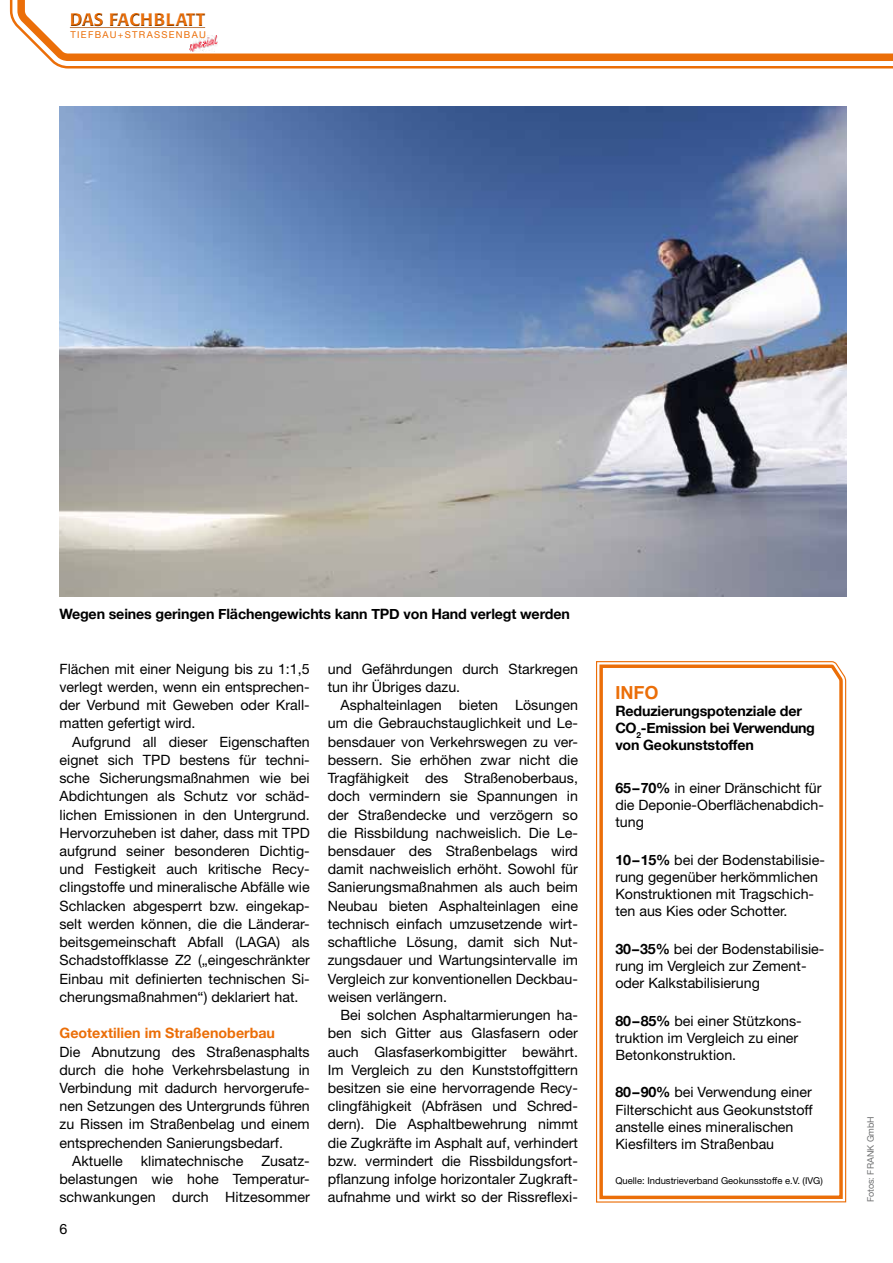
<style>
.page{position:relative;width:893px;height:1263px;background:#fff}
.page>*{position:absolute;margin:0;border:0;box-sizing:border-box;transform-origin:0 0}
.t1{font:500 18.15px "Formata";letter-spacing:-.01em;color:#eb6e08}
.t2{font:700 18px "Helvetica";color:#eb6e08}
.t3{font:14.25px/18.3px "Helvetica Neue";color:#000}
.t4{font:700 14.25px/17.1px "Helvetica Neue";letter-spacing:-.01em;color:#000}
.t5{font:700 14.25px "Helvetica Neue";color:#eb6e08}
.t6{font:9.45px "Helvetica Neue";color:#000}
.t7{font:9.45px "Helvetica Neue";letter-spacing:.135em;color:#eb6e08}
.t8{font:9px "Helvetica Neue";color:#707172}
.s1{font-weight:700}
</style>
<div class="page">
<svg style="left:9px;top:0;width:884px;height:69px"></svg>
<svg style="left:14px;top:0;width:879px;height:67px"></svg>
<div style="left:69px;top:12px;width:137px;height:16px;background:#fff"></div>
<div style="left:69px;top:13px;width:137px;height:16px;background:#000;opacity:.75"></div>
<img style="left:189px;top:36px;width:28px;height:16px">
<img style="left:60px;top:106px;width:786px;height:491px">
<svg style="left:596px;top:661px;width:251px;height:542px"></svg>
<svg style="left:598px;top:662px;width:246px;height:539px"></svg>
<p class="t1" style="left:70px;top:8px;width:137px">DAS FACHBLATT</p>
<p class="t7" style="left:71px;top:29px;width:137px">TIEFBAU+STRASSENBAU</p>
<p class="t4" style="left:60px;top:605px;width:512px">Wegen seines geringen Flächengewichts kann TPD von Hand verlegt werden</p>
<p class="t3" style="left:60px;top:659px;width:252px;text-align:justify">Flächen mit einer Neigung bis zu 1:1,5 verlegt werden, wenn ein entsprechen&shy;der Verbund mit Geweben oder Krall&shy;matten gefertigt wird.</p>
<p class="t3" style="left:60px;top:732px;width:252px;text-align:justify;text-indent:13px">Aufgrund all dieser Eigenschaften eignet sich TPD bestens für techni&shy;sche Sicherungsmaßnahmen wie bei Abdichtungen als Schutz vor schäd&shy;lichen Emissionen in den Untergrund.<br>Hervorzuheben ist daher, dass mit TPD aufgrund seiner besonderen Dichtig&shy;und Festigkeit auch kritische Recy&shy;clingstoffe und mineralische Abfälle wie Schlacken abgesperrt bzw. eingekap&shy;selt werden können, die die Länderar&shy;beitsgemeinschaft Abfall (LAGA) als Schadstoffklasse Z2 („eingeschränkter Einbau mit definierten technischen Si&shy;cherungsmaßnahmen“) deklariert hat.</p>
<p class="t5" style="left:60px;top:1024px;width:217px">Geotextilien im Straßenoberbau</p>
<p class="t3" style="left:60px;top:1042px;width:252px">Die Abnutzung des Straßenasphalts</p>
<p class="t3" style="left:60px;top:1060px;width:252px">durch die hohe Verkehrsbelastung in</p>
<p class="t3" style="left:60px;top:1078px;width:252px">Verbindung mit dadurch hervorgerufe-</p>
<p class="t3" style="left:60px;top:1097px;width:252px">nen Setzungen des Untergrunds führen</p>
<p class="t3" style="left:60px;top:1115px;width:252px">zu Rissen im Straßenbelag und einem</p>
<p class="t3" style="left:60px;top:1133px;width:225px">entsprechenden Sanierungsbedarf.</p>
<p class="t3" style="left:72px;top:1151px;width:52px">Aktuelle</p>
<p class="t3" style="left:141px;top:1151px;width:104px">klimatechnische</p>
<p class="t3" style="left:60px;top:1151px;width:252px;text-align:justify;text-indent:202px">Zusatz&shy;belastungen wie hohe Temperatur&shy;schwankungen durch Hitzesommer</p>
<p class="t3" style="left:60px;top:1220px;width:9px">6</p>
<p class="t3" style="left:328px;top:659px;width:252px">und Gefährdungen durch Starkregen tun ihr Übriges dazu.</p>
<p class="t3" style="left:328px;top:696px;width:252px;text-align:justify;text-indent:13px">Asphalteinlagen bieten Lösungen um die Gebrauchstauglichkeit und Le&shy;bensdauer von Verkehrswegen zu ver&shy;bessern. Sie erhöhen zwar nicht die Tragfähigkeit des Straßenoberbaus, doch vermindern sie Spannungen in der Straßendecke und verzögern so die Rissbildung nachweislich. Die Le&shy;bensdauer des Straßenbelags wird damit nachweislich erhöht. Sowohl für Sanierungsmaßnahmen als auch beim Neubau bieten Asphalteinlagen eine technisch einfach umzusetzende wirt&shy;schaftliche Lösung, damit sich Nut&shy;zungsdauer und Wartungsintervalle im Vergleich zur konventionellen Deckbau&shy;weisen verlängern.</p>
<p class="t3" style="left:328px;top:1006px;width:252px;text-align:justify;text-indent:13px">Bei solchen Asphaltarmierungen ha&shy;ben sich Gitter aus Glasfasern oder auch Glasfaserkombigitter bewährt.<br>Im Vergleich zu den Kunststoffgittern besitzen sie eine hervorragende Recy&shy;clingfähigkeit (Abfräsen und Schred&shy;dern). Die Asphaltbewehrung nimmt die Zugkräfte im Asphalt auf, verhindert bzw. vermindert die Rissbildungsfort&shy;pflanzung infolge horizontaler Zugkraft&shy;aufnahme und wirkt so der Rissreflexi-</p>
<p class="t2" style="left:615px;top:678px;width:45px">INFO</p>
<p class="t4" style="left:615px;top:702px;width:201px">Reduzierungspotenziale der<br>CO<sub>2</sub>-Emission bei Verwendung von Geokunststoffen</p>
<p class="t3" style="left:615px;top:779px;width:210px;line-height:17.1px"><span class="s1">65–70%</span> in einer Dränschicht für die Deponie-Oberflächenabdich&shy;tung</p>
<p class="t3" style="left:615px;top:851px;width:211px;line-height:17.1px"><span class="s1">10–15%</span> bei der Bodenstabilisie&shy;rung gegenüber herkömmlichen<br>Konstruktionen mit Tragschich&shy;ten aus Kies oder Schotter.</p>
<p class="t3" style="left:615px;top:940px;width:211px;line-height:17.1px"><span class="s1">30–35%</span> bei der Bodenstabilisie&shy;rung im Vergleich zur Zement&shy;oder Kalkstabilisierung</p>
<p class="t3" style="left:615px;top:1012px;width:188px;line-height:17.1px"><span class="s1">80–85%</span> bei einer Stützkons&shy;truktion im Vergleich zu einer<br>Betonkonstruktion.</p>
<p class="t3" style="left:615px;top:1084px;width:199px;line-height:17.1px"><span class="s1">80–90%</span> bei Verwendung einer<br>Filterschicht aus Geokunststoff anstelle eines mineralischen<br>Kiesfilters im Straßenbau</p>
<p class="t6" style="left:615px;top:1174px;width:209px">Quelle: Industrieverband Geokunsstoffe e.V. (IVG)</p>
<p class="t8" style="left:865px;top:1202px;width:88px;rotate:-90deg">Fotos: FRANK GmbH</p>
</div>
